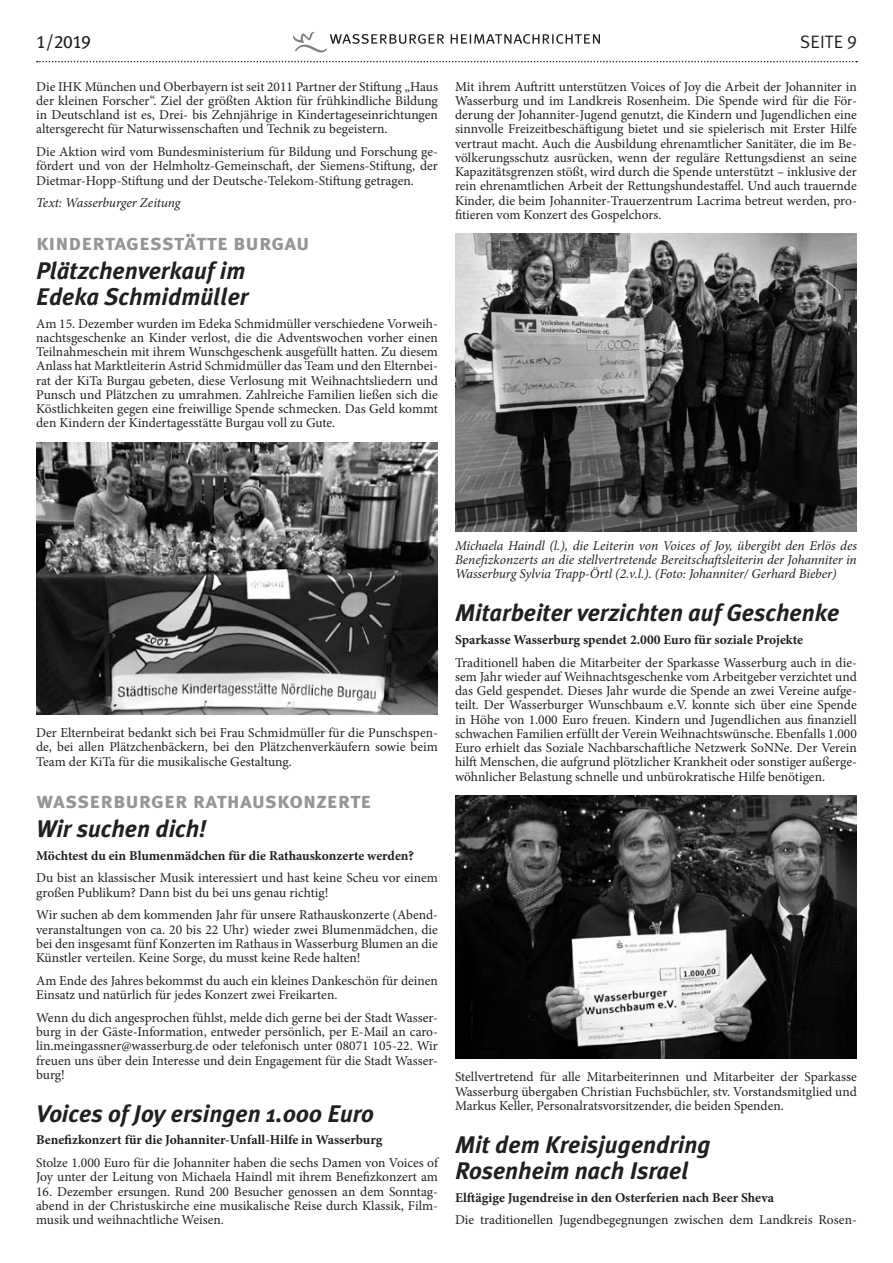
<style>
.page{position:relative;width:893px;height:1263px;background:#fff}
.page>*{position:absolute;margin:0;border:0;box-sizing:border-box;transform-origin:0 0}
.t1{font:italic 700 24px/26.2px "Meta Plus";color:#231f20}
.t2{font:22.5px "Meta Plus Bold Caps";color:#939598}
.t3{font:18px "Meta Plus Book Caps";color:#231f20}
.t4{font:18px "Meta Plus Normal";letter-spacing:.01em;color:#231f20}
.t5{font:13.5px/14.2px "Minion Pro";color:#231f20;text-align:justify}
.t6{font:italic 13.5px/14.2px "Minion Pro";letter-spacing:-.01em;color:#231f20;text-align:justify}
.t7{font:700 13.5px "Minion Pro";color:#231f20}
.s1{font-family:"Meta Plus Normal Caps"}
</style>
<div class="page">
<svg style="left:37px;top:61px;width:820px;height:1px"></svg>
<svg style="left:293px;top:32px;width:307px;height:21px"></svg>
<img style="left:36px;top:442px;width:402px;height:272px">
<img style="left:455px;top:234px;width:402px;height:297px">
<img style="left:455px;top:795px;width:402px;height:264px">
<h3 class="t3" style="left:36px;top:32px;width:56px">1/2019</h3>
<h3 class="t4" style="left:800px;top:32px;width:58px">SEITE <span class="s1">9</span></h3>
<p class="t5" style="left:36px;top:79px;width:403px">Die IHK München und Oberbayern ist seit 2011 Partner der Stiftung „Haus der kleinen Forscher“. Ziel der größten Aktion für frühkindliche Bildung in Deutschland ist es, Drei- bis Zehnjährige in Kindertageseinrichtungen altersgerecht für Naturwissenschaften und Technik zu begeistern.</p>
<p class="t5" style="left:36px;top:145px;width:403px">Die Aktion wird vom Bundesministerium für Bildung und Forschung ge&shy;fördert und von der Helmholtz-Gemeinschaft, der Siemens-Stiftung, der Dietmar-Hopp-Stiftung und der Deutsche-Telekom-Stiftung getragen.</p>
<p class="t6" style="left:36px;top:196px;width:146px">Text: Wasserburger Zeitung</p>
<h2 class="t2" style="left:36px;top:229px;width:275px">kindertagesstätte burgau</h2>
<h1 class="t1" style="left:36px;top:257px;width:214px">Plätzchenverkauf im<br>Edeka Schmidmüller</h1>
<p class="t5" style="left:36px;top:316px;width:403px">Am 15. Dezember wurden im Edeka Schmidmüller verschiedene Vorweih&shy;nachtsgeschenke an Kinder verlost, die die Adventswochen vorher einen Teilnahmeschein mit ihrem Wunschgeschenk ausgefüllt hatten. Zu diesem Anlass hat Marktleiterin Astrid Schmidmüller das Team und den Elternbei&shy;rat der KiTa Burgau gebeten, diese Verlosung mit Weihnachtsliedern und Punsch und Plätzchen zu umrahmen. Zahlreiche Familien ließen sich die Köstlichkeiten gegen eine freiwillige Spende schmecken. Das Geld kommt den Kindern der Kindertagesstätte Burgau voll zu Gute.</p>
<p class="t5" style="left:455px;top:79px;width:403px">Mit ihrem Auftritt unterstützen Voices of Joy die Arbeit der Johanniter in Wasserburg und im Landkreis Rosenheim. Die Spende wird für die För&shy;derung der Johanniter-Jugend genutzt, die Kindern und Jugendlichen eine sinnvolle Freizeitbeschäftigung bietet und sie spielerisch mit Erster Hilfe vertraut macht. Auch die Ausbildung ehrenamtlicher Sanitäter, die im Be&shy;völkerungsschutz ausrücken, wenn der reguläre Rettungsdienst an seine Kapazitätsgrenzen stößt, wird durch die Spende unterstützt – inklusive der rein ehrenamtlichen Arbeit der Rettungshundestaffel. Und auch trauernde Kinder, die beim Johanniter-Trauerzentrum Lacrima betreut werden, pro&shy;fitieren vom Konzert des Gospelchors.</p>
<p class="t5" style="left:36px;top:726px;width:403px">Der Elternbeirat bedankt sich bei Frau Schmidmüller für die Punschspen&shy;de, bei allen Plätzchenbäckern, bei den Plätzchenverkäufern sowie beim Team der KiTa für die musikalische Gestaltung.</p>
<h2 class="t2" style="left:36px;top:787px;width:337px">wasserburger rathauskonzerte</h2>
<h1 class="t1" style="left:36px;top:815px;width:172px">Wir suchen dich!</h1>
<p class="t7" style="left:36px;top:846px;width:379px">Möchtest du ein Blumenmädchen für die Rathauskonzerte werden?</p>
<p class="t5" style="left:36px;top:871px;width:403px">Du bist an klassischer Musik interessiert und hast keine Scheu vor einem großen Publikum? Dann bist du bei uns genau richtig!</p>
<p class="t5" style="left:36px;top:908px;width:403px">Wir suchen ab dem kommenden Jahr für unsere Rathauskonzerte (Abend&shy;veranstaltungen von ca. 20 bis 22 Uhr) wieder zwei Blumenmädchen, die bei den insgesamt fünf Konzerten im Rathaus in Wasserburg Blumen an die Künstler verteilen. Keine Sorge, du musst keine Rede halten!</p>
<p class="t5" style="left:36px;top:973px;width:403px">Am Ende des Jahres bekommst du auch ein kleines Dankeschön für deinen<br>Einsatz und natürlich für jedes Konzert zwei Freikarten.</p>
<p class="t5" style="left:36px;top:1010px;width:403px">Wenn du dich angesprochen fühlst, melde dich gerne bei der Stadt Wasser&shy;burg in der Gäste-Information, entweder persönlich, per E-Mail an caro&shy;lin.meingassner@wasserburg.de oder telefonisch unter 08071 105-22. Wir freuen uns über dein Interesse und dein Engagement für die Stadt Wasser&shy;burg!</p>
<h1 class="t1" style="left:36px;top:1100px;width:339px">Voices of Joy ersingen 1.000 Euro</h1>
<p class="t7" style="left:36px;top:1130px;width:348px">Benefizkonzert für die Johanniter-Unfall-Hilfe in Wasserburg</p>
<p class="t5" style="left:36px;top:1156px;width:403px">Stolze 1.000 Euro für die Johanniter haben die sechs Damen von Voices of<br>Joy unter der Leitung von Michaela Haindl mit ihrem Benefizkonzert am</p>
<p class="t5" style="left:36px;top:1184px;width:403px">16. Dezember ersungen. Rund 200 Besucher genossen an dem Sonntag&shy;abend in der Christuskirche eine musikalische Reise durch Klassik, Film&shy;musik und weihnachtliche Weisen.</p>
<p class="t6" style="left:455px;top:538px;width:403px">Michaela Haindl (l.), die Leiterin von Voices of Joy, übergibt den Erlös des Benefizkonzerts an die stellvertretende Bereitschaftsleiterin der Johanniter in Wasserburg Sylvia Trapp-Örtl (2.v.l.). (Foto: Johanniter/ Gerhard Bieber)</p>
<h1 class="t1" style="left:455px;top:600px;width:386px">Mitarbeiter verzichten auf Geschenke</h1>
<p class="t7" style="left:455px;top:630px;width:349px">Sparkasse Wasserburg spendet 2.000 Euro für soziale Projekte</p>
<p class="t5" style="left:455px;top:655px;width:403px">Traditionell haben die Mitarbeiter der Sparkasse Wasserburg auch in die&shy;sem Jahr wieder auf Weihnachtsgeschenke vom Arbeitgeber verzichtet und das Geld gespendet. Dieses Jahr wurde die Spende an zwei Vereine aufge&shy;teilt. Der Wasserburger Wunschbaum e.V. konnte sich über eine Spende in Höhe von 1.000 Euro freuen. Kindern und Jugendlichen aus finanziell schwachen Familien erfüllt der Verein Weihnachtswünsche. Ebenfalls 1.000<br>Euro erhielt das Soziale Nachbarschaftliche Netzwerk SoNNe. Der Verein hilft Menschen, die aufgrund plötzlicher Krankheit oder sonstiger außerge&shy;wöhnlicher Belastung schnelle und unbürokratische Hilfe benötigen.</p>
<p class="t5" style="left:455px;top:1070px;width:403px">Stellvertretend für alle Mitarbeiterinnen und Mitarbeiter der Sparkasse Wasserburg übergaben Christian Fuchsbüchler, stv. Vorstandsmitglied und Markus Keller, Personalratsvorsitzender, die beiden Spenden.</p>
<h1 class="t1" style="left:455px;top:1131px;width:257px">Mit dem Kreisjugendring<br>Rosenheim nach Israel</h1>
<p class="t7" style="left:455px;top:1188px;width:320px">Elftägige Jugendreise in den Osterferien nach Beer Sheva</p>
<p class="t5" style="left:455px;top:1213px;width:403px">Die traditionellen Jugendbegegnungen zwischen dem Landkreis Rosen-</p>
</div>
